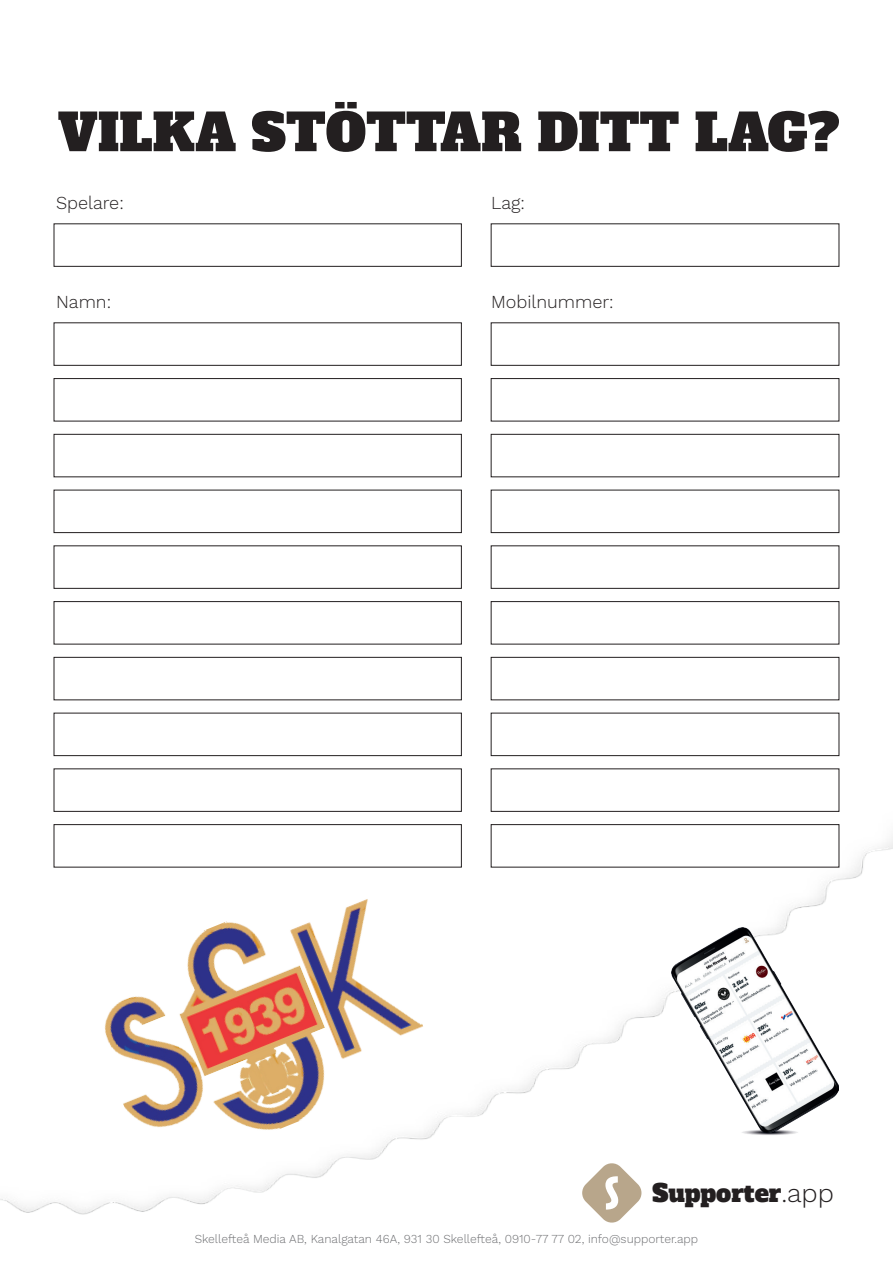
<style>
.page{position:relative;width:893px;height:1263px;background:#fff}
.page>*{position:absolute;margin:0;border:0;box-sizing:border-box;transform-origin:0 0}
.t1{font:51px "Alfa Slab One";color:#231f20}
.t2{font:23.85px "Alfa Slab One";color:#231f20}
.t3{font:300 18px "Work Sans";color:#231f20}
.t4{font:300 12px "Work Sans";color:#6c6d70}
.s1{font-family:"Work Sans";font-weight:300;font-size:25.95px}
</style>
<div class="page">
<img style="left:0;top:778px;width:893px;height:445px">
<img style="left:671px;top:927px;width:168px;height:208px">
<svg style="left:582px;top:1163px;width:59px;height:59px"></svg>
<div style="left:54px;top:223px;width:408px;height:44px;border:1px solid #231f20"></div>
<div style="left:491px;top:223px;width:348px;height:44px;border:1px solid #231f20"></div>
<div style="left:54px;top:322px;width:408px;height:44px;border:1px solid #231f20"></div>
<div style="left:491px;top:322px;width:348px;height:44px;border:1px solid #231f20"></div>
<div style="left:54px;top:657px;width:408px;height:43px;border:1px solid #231f20"></div>
<div style="left:491px;top:657px;width:348px;height:43px;border:1px solid #231f20"></div>
<div style="left:54px;top:713px;width:408px;height:43px;border:1px solid #231f20"></div>
<div style="left:491px;top:713px;width:348px;height:43px;border:1px solid #231f20"></div>
<div style="left:54px;top:768px;width:408px;height:44px;border:1px solid #231f20"></div>
<div style="left:491px;top:768px;width:348px;height:44px;border:1px solid #231f20"></div>
<div style="left:54px;top:824px;width:408px;height:43px;border:1px solid #231f20"></div>
<div style="left:491px;top:824px;width:348px;height:43px;border:1px solid #231f20"></div>
<div style="left:54px;top:601px;width:408px;height:43px;border:1px solid #231f20"></div>
<div style="left:491px;top:601px;width:348px;height:43px;border:1px solid #231f20"></div>
<div style="left:54px;top:490px;width:408px;height:43px;border:1px solid #231f20"></div>
<div style="left:491px;top:490px;width:348px;height:43px;border:1px solid #231f20"></div>
<div style="left:54px;top:434px;width:408px;height:43px;border:1px solid #231f20"></div>
<div style="left:491px;top:434px;width:348px;height:43px;border:1px solid #231f20"></div>
<div style="left:54px;top:378px;width:408px;height:43px;border:1px solid #231f20"></div>
<div style="left:491px;top:378px;width:348px;height:43px;border:1px solid #231f20"></div>
<div style="left:54px;top:545px;width:408px;height:44px;border:1px solid #231f20"></div>
<div style="left:491px;top:545px;width:348px;height:44px;border:1px solid #231f20"></div>
<img style="left:74px;top:868px;width:365px;height:312px">
<h1 class="t1" style="left:58px;top:88px;width:783px">VILKA STÖTTAR DITT LAG?</h1>
<h3 class="t3" style="left:56px;top:192px;width:69px">Spelare:</h3>
<h3 class="t3" style="left:491px;top:192px;width:35px">Lag:</h3>
<h3 class="t3" style="left:56px;top:292px;width:57px">Namn:</h3>
<h3 class="t3" style="left:491px;top:292px;width:124px">Mobilnummer:</h3>
<h2 class="t2" style="left:652px;top:1172px;width:183px">Supporter<span class="s1">.app</span></h2>
<p class="t4" style="left:195px;top:1231px;width:505px">Skellefteå Media AB, Kanalgatan 46A, 931 30 Skellefteå, 0910-77 77 02, info@supporter.app</p>
</div>
